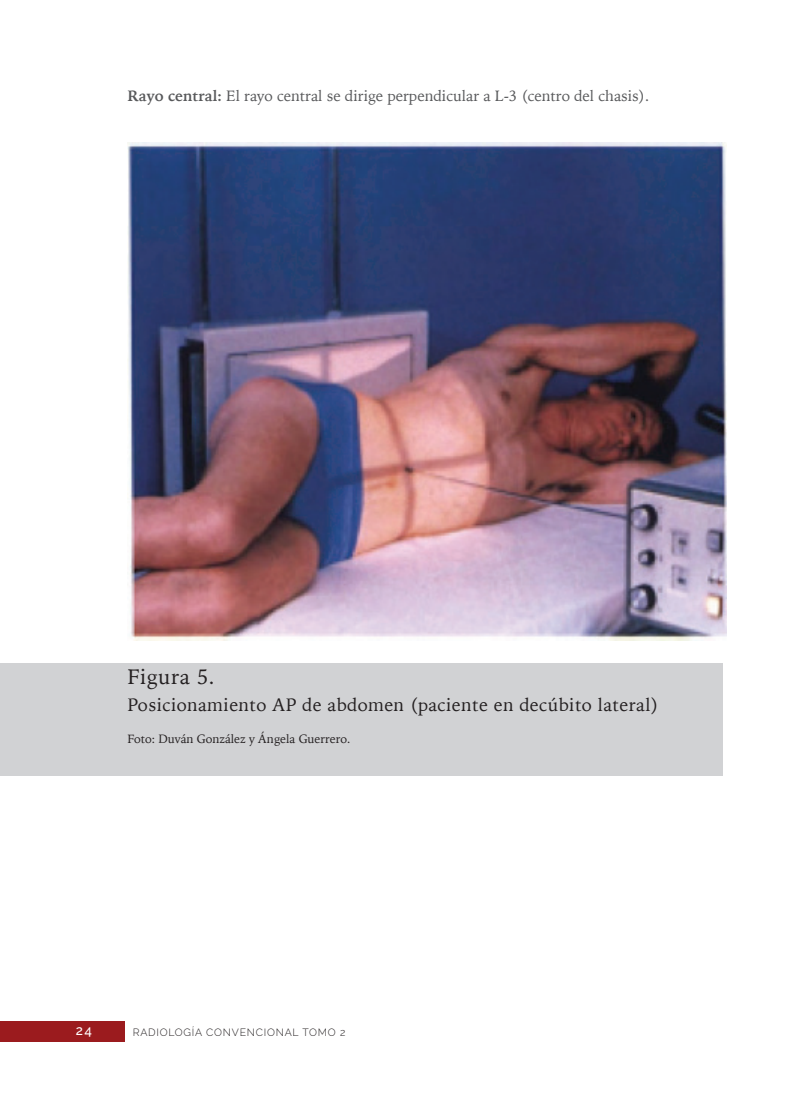
<style>
.page{position:relative;width:808px;height:1106px;background:#fff}
.page>*{position:absolute;margin:0;border:0;box-sizing:border-box;transform-origin:0 0}
.t1{font:21px "Iowan Old Style";letter-spacing:.025em;color:#231f20}
.t2{font:18px "Iowan Old Style";letter-spacing:.025em;color:#231f20}
.t3{font:15px "Iowan Old Style";color:#57585a}
.t4{font:500 13.5px "Raleway";color:#fff}
.t5{font:12px "Iowan Old Style";color:#231f20}
.t6{font:300 10.5px "Raleway";letter-spacing:.075em;color:#231f20}
.s1{font-weight:700}
</style>
<div class="page">
<div style="left:0;top:1021px;width:124px;height:20px;background:#9b1b1e"></div>
<img style="left:128px;top:142px;width:598px;height:498px">
<div style="left:0;top:663px;width:723px;height:113px;background:#d1d2d4"></div>
<p class="t3" style="left:128px;top:82px;width:523px"><span class="s1">Rayo central:</span> El rayo central se dirige perpendicular a L-3 (centro del chasis).</p>
<h1 class="t1" style="left:128px;top:658px;width:89px">Figura 5.</h1>
<p class="t2" style="left:128px;top:689px;width:532px">Posicionamiento AP de abdomen (paciente en decúbito lateral)</p>
<p class="t5" style="left:128px;top:728px;width:224px">Foto: Duván González y Ángela Guerrero.</p>
<p class="t4" style="left:76px;top:1022px;width:18px">24</p>
<p class="t6" style="left:133px;top:1026px;width:214px">RADIOLOGÍA CONVENCIONAL TOMO 2</p>
</div>
